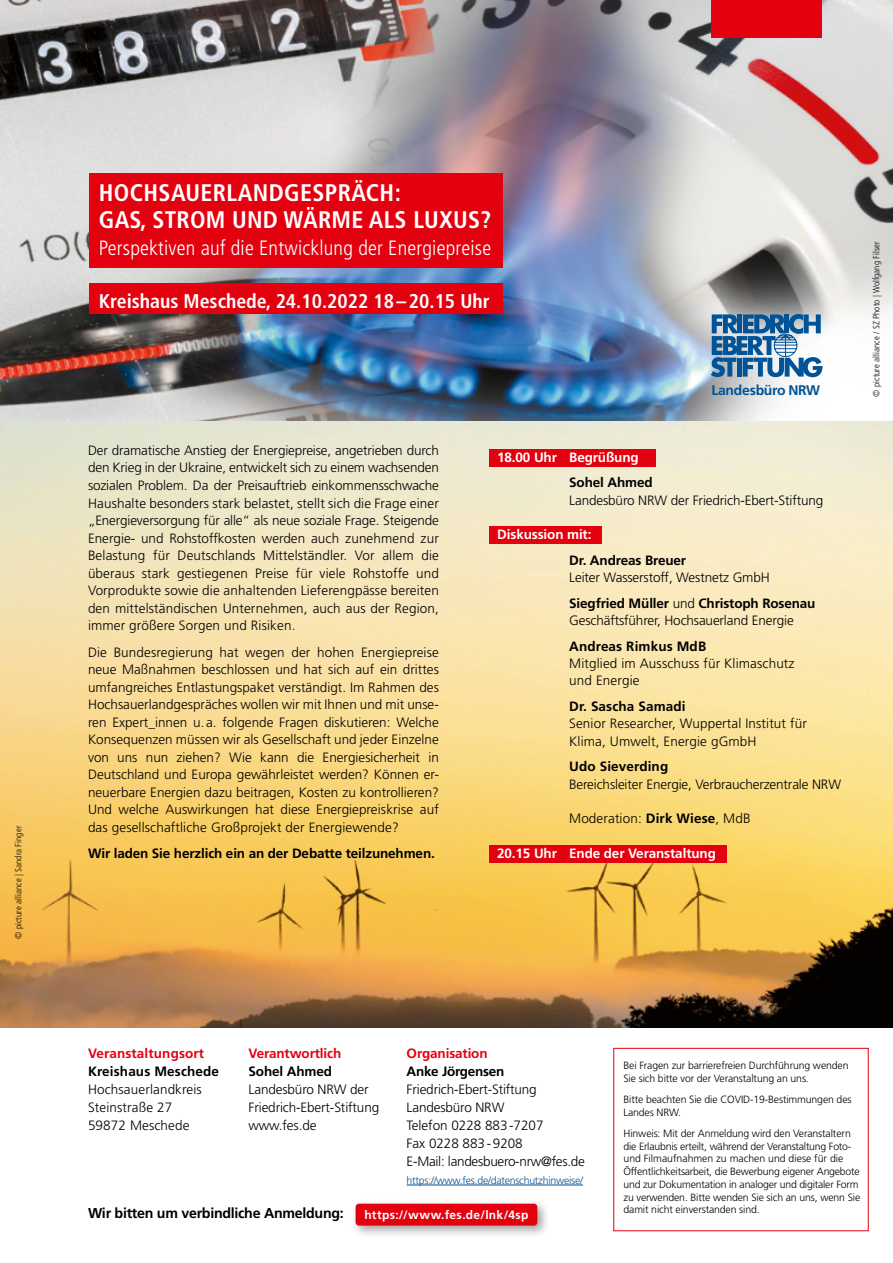
<style>
.page{position:relative;width:893px;height:1263px;background:#fff}
.page>*{position:absolute;margin:0;border:0;box-sizing:border-box;transform-origin:0 0}
.t1{font:700 condensed 24px/27px "Frutiger LT Pro";letter-spacing:.01em;color:#fff}
.t2{font:300 condensed 20.7px "Frutiger LT Pro";letter-spacing:.01em;color:#fff}
.t3{font:700 condensed 19.8px "Frutiger LT Pro";color:#fff}
.t4{font:700 14.25px "Frutiger LT Pro";letter-spacing:-.02em;color:#000}
.t5{font:700 13.95px "Frutiger";letter-spacing:-.015em;color:#005397}
.t6{font:300 13.5px/17.5px "Frutiger";letter-spacing:.01em;color:#000;text-align:justify}
.t7{font:300 13.5px/18px "Frutiger";letter-spacing:-.01em;color:#000}
.t8{font:300 13.5px/18px "Frutiger LT Pro";color:#000}
.t9{font:700 13.5px "Frutiger CE";letter-spacing:-.01em;color:#000}
.t10{font:700 13.5px "Frutiger";letter-spacing:.01em;color:#000}
.t11{font:700 13.5px "Frutiger";letter-spacing:-.01em;color:#fff}
.t12{font:700 13.5px "Frutiger LT Pro";letter-spacing:-.01em;color:#e3000f}
.t13{font:700 13.5px "Frutiger";letter-spacing:-.01em;color:#000}
.t14{font:700 13.5px "Frutiger LT Pro";letter-spacing:-.01em;color:#000}
.t15{font:700 13.5px "Frutiger LT Pro";letter-spacing:.01em;color:#e3000f}
.t16{font:700 13.5px "Frutiger LT Pro";letter-spacing:.01em;color:#000}
.t17{font:700 13.5px "Frutiger CE";letter-spacing:-.01em;color:#fff}
.t18{font:700 12px "Frutiger LT Pro";letter-spacing:.025em;color:#fff}
.t19{font:300 10.5px/12.8px "Frutiger LT Pro";letter-spacing:-.01em;color:#000}
.t20{font:300 10.5px "Frutiger LT Pro";letter-spacing:-.02em;color:#005195}
.t21{font:300 condensed 9px "Frutiger";letter-spacing:.01em;color:#000}
.s1{font-family:"Frutiger"}
.s2{font-family:"Frutiger";font-weight:300}
.s3{font-weight:700}
</style>
<div class="page">
<img style="left:0;top:0;width:893px;height:1027px">
<div style="left:489px;top:449px;width:167px;height:18px;background:#e3000f"></div>
<div style="left:489px;top:526px;width:113px;height:18px;background:#e3000f"></div>
<div style="left:489px;top:845px;width:238px;height:18px;background:#e3000f"></div>
<hr style="left:407px;top:1185px;width:176px;height:1px;background:#005195">
<div style="left:351px;top:1199px;width:198px;height:39px;background:#000;opacity:.35"></div>
<div style="left:356px;top:1204px;width:181px;height:21px;background:#e3000f;border-radius:3px"></div>
<div style="left:711px;top:0;width:110px;height:37px;background:#e3000f"></div>
<svg style="left:711px;top:314px;width:111px;height:63px"></svg>
<div style="left:89px;top:174px;width:414px;height:94px;background:#e3000f"></div>
<div style="left:89px;top:284px;width:414px;height:30px;background:#e3000f"></div>
<p class="t21" style="left:13px;top:939px;width:114px;rotate:-90deg">© picture alliance | Sandra Finger</p>
<h1 class="t1" style="left:99px;top:179px;width:394px">HOCHSAUERLANDGESPRÄCH:<br>GAS, STROM UND WÄRME ALS LUXUS?</h1>
<h2 class="t2" style="left:99px;top:236px;width:394px">Perspektiven auf die Entwicklung der Energiepreise</h2>
<h3 class="t3" style="left:99px;top:289px;width:392px">Kreishaus Meschede, 24.10.2022 18–20.15 Uhr</h3>
<p class="t5" style="left:711px;top:382px;width:110px">Landesbüro NRW</p>
<p class="t6" style="left:88px;top:441px;width:352px">Der dramatische Anstieg der Energiepreise, angetrieben durch den Krieg in der Ukraine, entwickelt sich zu einem wachsenden sozialen Problem. Da der Preisauftrieb einkommensschwache Haushalte besonders stark belastet, stellt sich die Frage einer „Energieversorgung für alle“ als neue soziale Frage. Steigende Energie- und Rohstoffkosten werden auch zunehmend zur Belastung für Deutschlands Mittelständler. Vor allem die überaus stark gestiegenen Preise für viele Rohstoffe und Vorprodukte sowie die anhaltenden Lieferengpässe bereiten den mittelständischen Unternehmen, auch aus der Region, immer größere Sorgen und Risiken.</p>
<p class="t6" style="left:88px;top:643px;width:352px">Die Bundesregierung hat wegen der hohen Energiepreise neue Maßnahmen beschlossen und hat sich auf ein drittes umfangreiches Entlastungspaket verständigt. Im Rahmen des Hochsauerlandgespräches wollen wir mit Ihnen und mit unse&shy;ren Expert_innen u. a. folgende Fragen diskutieren: Welche Konsequenzen müssen wir als Gesellschaft und jeder Einzelne von uns nun ziehen? Wie kann die Energiesicherheit in Deutschland und Europa gewährleistet werden? Können er&shy;neuerbare Energien dazu beitragen, Kosten zu kontrollieren?<br>Und welche Auswirkungen hat diese Energiepreiskrise auf das gesellschaftliche Großprojekt der Energiewende?</p>
<p class="t9" style="left:88px;top:845px;width:348px">Wir laden Sie herzlich ein an der Debatte teilzunehmen.</p>
<p class="t17" style="left:497px;top:449px;width:143px">18.00 Uhr Begrüßung</p>
<p class="t13" style="left:569px;top:475px;width:85px">Sohel Ahmed</p>
<p class="t7" style="left:569px;top:491px;width:256px">Landesbüro NRW der Friedrich-Ebert-Stiftung</p>
<p class="t11" style="left:497px;top:526px;width:96px">Diskussion mit:</p>
<p class="t13" style="left:569px;top:552px;width:118px">Dr. Andreas Breuer</p>
<p class="t7" style="left:569px;top:568px;width:202px">Leiter Wasserstoff, Westnetz GmbH</p>
<p class="t9" style="left:569px;top:595px;width:248px"><span class="s1">Siegfried Müller</span> <span class="s2">und</span> Christoph Rosenau</p>
<p class="t7" style="left:569px;top:611px;width:226px">Geschäftsführer, Hochsauerland Energie</p>
<p class="t10" style="left:569px;top:638px;width:139px">Andreas Rimkus MdB</p>
<p class="t6" style="left:569px;top:655px;width:227px">Mitglied im Ausschuss für Klimaschutz und Energie</p>
<p class="t10" style="left:569px;top:698px;width:118px">Dr. Sascha Samadi</p>
<p class="t6" style="left:569px;top:715px;width:239px">Senior Researcher, Wuppertal Institut für<br>Klima, Umwelt, Energie gGmbH</p>
<p class="t10" style="left:569px;top:759px;width:101px">Udo Sieverding</p>
<p class="t7" style="left:569px;top:775px;width:273px">Bereichsleiter Energie, Verbraucherzentrale NRW</p>
<p class="t6" style="left:569px;top:810px;width:183px">Moderation: <span class="s3">Dirk Wiese</span>, MdB</p>
<p class="t11" style="left:497px;top:845px;width:220px">20.15 Uhr Ende der Veranstaltung</p>
<p class="t21" style="left:871px;top:397px;width:157px;rotate:-90deg">© picture alliance / SZ Photo | Wolfgang Filser</p>
<p class="t15" style="left:88px;top:1045px;width:118px">Veranstaltungsort</p>
<p class="t16" style="left:88px;top:1063px;width:133px">Kreishaus Meschede</p>
<p class="t8" style="left:88px;top:1080px;width:115px">Hochsauerlandkreis<br>Steinstraße 27<br>59872 Meschede</p>
<p class="t12" style="left:249px;top:1045px;width:94px">Verantwortlich</p>
<p class="t14" style="left:249px;top:1063px;width:85px">Sohel Ahmed</p>
<p class="t7" style="left:249px;top:1080px;width:132px">Landesbüro NRW der<br>Friedrich-Ebert-Stiftung www.fes.de</p>
<p class="t12" style="left:407px;top:1045px;width:83px">Organisation</p>
<p class="t14" style="left:407px;top:1063px;width:99px">Anke Jörgensen</p>
<p class="t8" style="left:407px;top:1080px;width:180px">Friedrich-Ebert-Stiftung<br>Landesbüro NRW<br>Telefon 0228 883-7207<br>Fax 0228 883-9208<br>E-Mail: landesbuero-nrw@fes.de</p>
<p class="t20" style="left:407px;top:1174px;width:178px">https://www.fes.de/datenschutzhinweise/</p>
<p class="t4" style="left:88px;top:1205px;width:257px">Wir bitten um verbindliche Anmeldung:</p>
<p class="t18" style="left:364px;top:1208px;width:165px">https://www.fes.de/lnk/4sp</p>
<p class="t19" style="left:623px;top:1059px;width:227px">Bei Fragen zur barrierefreien Durchführung wenden<br>Sie sich bitte vor der Veranstaltung an uns.</p>
<p class="t19" style="left:623px;top:1093px;width:230px">Bitte beachten Sie die COVID-19-Bestimmungen des<br>Landes NRW.</p>
<p class="t19" style="left:623px;top:1127px;width:238px">Hinweis: Mit der Anmeldung wird den Veranstaltern die Erlaubnis erteilt, während der Veranstaltung Foto&shy;und Filmaufnahmen zu machen und diese für die Öffentlichkeitsarbeit, die Bewerbung eigener Angebote und zur Dokumentation in analoger und digitaler Form zu verwenden. Bitte wenden Sie sich an uns, wenn Sie damit nicht einverstanden sind.</p>
</div>
